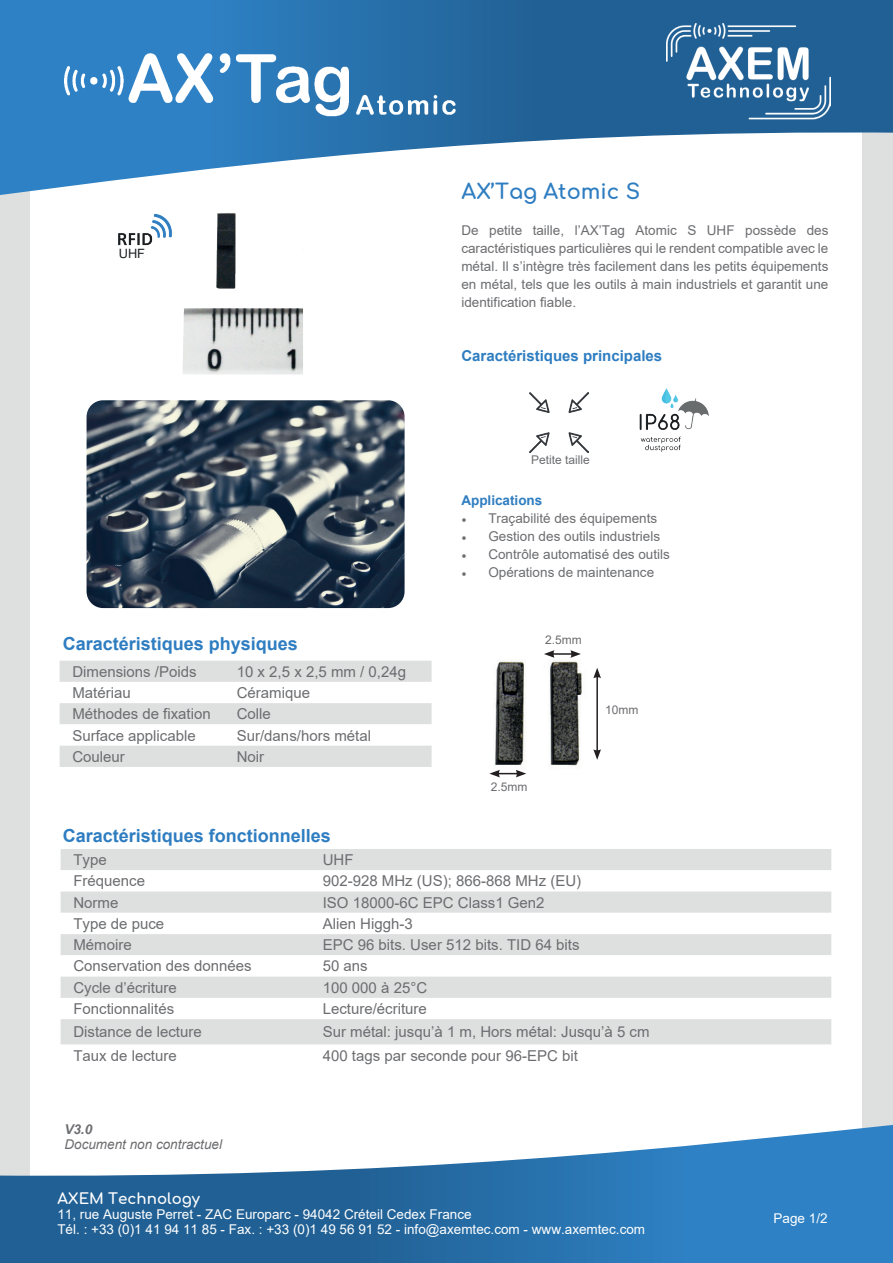
<style>
.page{position:relative;width:893px;height:1263px;background:#fff}
.page>*{position:absolute;margin:0;border:0;box-sizing:border-box;transform-origin:0 0}
.t1{font:700 21px "Comfortaa";color:#2e7dc1}
.t2{font:700 18px "Arial";color:#2e7dc1}
.t3{font:15px "Arial";color:#6c6d70}
.t4{font:700 15px "Arial";color:#2e7dc1}
.t5{font:700 15px "Comfortaa";color:#fff}
.t6{font:13.5px/18px "Arial";color:#6c6d70;text-align:justify}
.t7{font:13.5px/15px "Arial";color:#fff}
.t8{font:italic 13.5px "Arial";color:#6c6d70}
.t9{font:700 13.5px "Arial";color:#2e7dc1}
.t10{font:italic 700 13.5px "Arial";color:#6c6d70}
.t11{font:12.75px "Arial";color:#1b1f22}
.t12{font:12px "Arial";color:#6c6d70}
.s1{font-family:"Minion Pro"}
</style>
<div class="page">
<div style="left:0;top:64px;width:893px;height:1199px;background:#dedfdf"></div>
<div style="left:31px;top:71px;width:831px;height:1137px;background:#fff"></div>
<svg style="left:0;top:0;width:893px;height:198px"></svg>
<svg style="left:0;top:1123px;width:893px;height:140px"></svg>
<img style="left:666px;top:24px;width:165px;height:95px">
<img style="left:64px;top:44px;width:395px;height:75px">
<img style="left:494px;top:650px;width:88px;height:120px">
<hr style="left:596px;top:676px;width:2px;height:76px;background:#231f20">
<svg style="left:593px;top:749px;width:8px;height:11px"></svg>
<svg style="left:593px;top:668px;width:8px;height:10px"></svg>
<svg style="left:489px;top:770px;width:37px;height:7px"></svg>
<hr style="left:552px;top:653px;width:21px;height:2px;background:#231f20">
<svg style="left:544px;top:650px;width:10px;height:8px"></svg>
<svg style="left:570px;top:650px;width:11px;height:8px"></svg>
<img style="left:87px;top:400px;width:318px;height:208px">
<img style="left:118px;top:213px;width:40px;height:33px">
<img style="left:158px;top:190px;width:175px;height:185px">
<div style="left:61px;top:849px;width:770px;height:21px;background:#dedfdf"></div>
<svg style="left:61px;top:891px;width:770px;height:22px;fill:#dedfdf"></svg>
<svg style="left:61px;top:934px;width:770px;height:111px;fill:#e2e3e3"></svg>
<div style="left:61px;top:976px;width:770px;height:22px;background:#dedfdf"></div>
<svg style="left:60px;top:661px;width:372px;height:106px"></svg>
<img style="left:529px;top:393px;width:60px;height:59px">
<img style="left:639px;top:389px;width:70px;height:63px">
<p class="t11" style="left:119px;top:245px;width:28px">UHF</p>
<p class="t2" style="left:63px;top:631px;width:237px">Caractéristiques physiques</p>
<p class="t3" style="left:72px;top:661px;width:126px">Dimensions /Poids</p>
<p class="t3" style="left:237px;top:661px;width:171px">10 x 2,5 x 2,5 mm / 0,24g</p>
<p class="t3" style="left:72px;top:682px;width:60px">Matériau</p>
<p class="t3" style="left:237px;top:682px;width:75px">Céramique</p>
<p class="t3" style="left:72px;top:704px;width:140px">Méthodes de fixation</p>
<p class="t3" style="left:237px;top:704px;width:36px">Colle</p>
<p class="t3" style="left:72px;top:725px;width:125px">Surface applicable</p>
<p class="t3" style="left:237px;top:725px;width:136px">Sur/dans/hors métal</p>
<p class="t3" style="left:72px;top:746px;width:54px">Couleur</p>
<p class="t3" style="left:237px;top:746px;width:29px">Noir</p>
<p class="t2" style="left:63px;top:823px;width:270px">Caractéristiques fonctionnelles</p>
<h1 class="t1" style="left:461px;top:172px;width:180px">AX’Tag Atomic S</h1>
<p class="t6" style="left:461px;top:221px;width:369px">De petite taille, l’AX’Tag Atomic S UHF possède des caractéristiques particulières qui le rendent compatible avec le métal. Il s’intègre très facilement dans les petits équipements en métal, tels que les outils à main industriels et garantit une identification fiable.</p>
<p class="t4" style="left:461px;top:345px;width:202px">Caractéristiques principales</p>
<p class="t12" style="left:531px;top:452px;width:60px">Petite taille</p>
<p class="t9" style="left:461px;top:491px;width:83px">Applications</p>
<p class="t6" style="left:461px;top:509px;width:197px"><span class="s1">•</span> Traçabilité des équipements</p>
<p class="t6" style="left:461px;top:527px;width:200px"><span class="s1">•</span> Gestion des outils industriels</p>
<p class="t6" style="left:461px;top:545px;width:210px"><span class="s1">•</span> Contrôle automatisé des outils</p>
<p class="t6" style="left:461px;top:563px;width:194px"><span class="s1">•</span> Opérations de maintenance</p>
<p class="t12" style="left:545px;top:632px;width:38px">2.5mm</p>
<p class="t12" style="left:605px;top:702px;width:35px">10mm</p>
<p class="t12" style="left:491px;top:778px;width:38px">2.5mm</p>
<p class="t3" style="left:73px;top:849px;width:35px">Type</p>
<p class="t3" style="left:323px;top:849px;width:32px">UHF</p>
<p class="t3" style="left:73px;top:871px;width:73px">Fréquence</p>
<p class="t3" style="left:323px;top:871px;width:260px">902-928 MHz (US); 866-868 MHz (EU)</p>
<p class="t3" style="left:73px;top:892px;width:46px">Norme</p>
<p class="t3" style="left:323px;top:892px;width:223px">ISO 18000-6C EPC Class1 Gen2</p>
<p class="t3" style="left:73px;top:913px;width:92px">Type de puce</p>
<p class="t3" style="left:323px;top:913px;width:92px">Alien Higgh-3</p>
<p class="t3" style="left:73px;top:934px;width:60px">Mémoire</p>
<p class="t3" style="left:323px;top:934px;width:258px">EPC 96 bits. User 512 bits. TID 64 bits</p>
<p class="t3" style="left:73px;top:956px;width:180px">Conservation des données</p>
<p class="t3" style="left:323px;top:956px;width:47px">50 ans</p>
<p class="t3" style="left:73px;top:977px;width:105px">Cycle d’écriture</p>
<p class="t3" style="left:323px;top:977px;width:106px">100 000 à 25°C</p>
<p class="t3" style="left:73px;top:998px;width:102px">Fonctionnalités</p>
<p class="t3" style="left:323px;top:998px;width:106px">Lecture/écriture</p>
<p class="t3" style="left:73px;top:1022px;width:130px">Distance de lecture</p>
<p class="t3" style="left:323px;top:1022px;width:328px">Sur métal: jusqu’à 1 m, Hors métal: Jusqu’à 5 cm</p>
<p class="t3" style="left:73px;top:1045px;width:105px">Taux de lecture</p>
<p class="t3" style="left:323px;top:1045px;width:257px">400 tags par seconde pour 96-EPC bit</p>
<p class="t10" style="left:64px;top:1120px;width:29px">V3.0</p>
<p class="t8" style="left:64px;top:1135px;width:159px">Document non contractuel</p>
<p class="t5" style="left:57px;top:1185px;width:144px">AXEM Technology</p>
<p class="t7" style="left:57px;top:1207px;width:589px">11, rue Auguste Perret - ZAC Europarc - 94042 Créteil Cedex France<br>Tél. : +33 (0)1 41 94 11 85 - Fax. : +33 (0)1 49 56 91 52 - info@axemtec.com - www.axemtec.com</p>
<p class="t7" style="left:774px;top:1211px;width:56px">Page 1/2</p>
</div>
